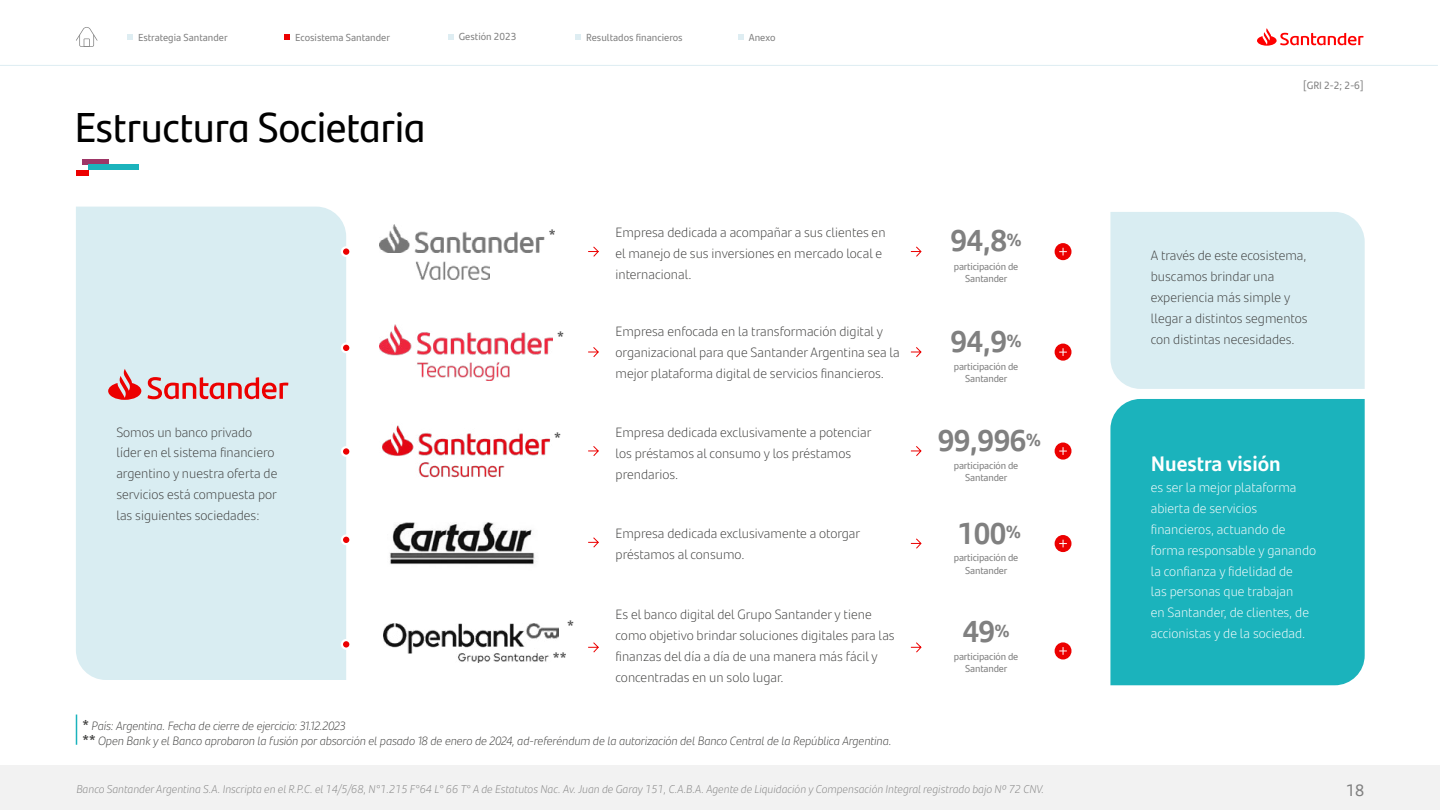
<style>
.page{position:relative;width:1440px;height:810px;background:#fff}
.page>*{position:absolute;margin:0;border:0;box-sizing:border-box;transform-origin:0 0}
.t1{font:41.92px "Santander Headline W05";color:#000}
.t2{font:700 30.08px "Santander Text W05";color:#808080}
.t3{font:700 21px "Santander Text W05";color:#fff}
.t4{font:16.5px "Santander Headline W05";color:#808080}
.t5{font:700 15px "Santander Text W05";color:#4d4d4d}
.t6{font:300 13.5px/20.9px "Santander Text W05";color:#3c3c3b}
.t7{font:300 13.5px/20.9px "Santander Text W05";color:#fff}
.t8{font:italic 300 12px/14.9px "Santander Text W05";letter-spacing:-.01em;color:#3c3c3b}
.t9{font:italic 300 11.25px "Santander Text W05";color:#808080}
.t10{font:10.5px "Santander Text W05";color:#808080}
.t11{font:10.2px "Santander Text W05";color:#808080}
.t12{font:10.05px/12.2px "Santander Text W05";letter-spacing:-.015em;color:#808080;text-align:center}
.s1{font-weight:700;font-style:normal;font-size:14.25px}
</style>
<div class="page">
<div style="left:0;top:765px;width:1440px;height:45px;background:#f2f2f2"></div>
<svg style="left:1257px;top:28px;width:106px;height:18px"></svg>
<svg style="left:76px;top:27px;width:22px;height:20px"></svg>
<svg style="left:127px;top:35px;width:6px;height:5px"></svg>
<svg style="left:448px;top:35px;width:5px;height:5px"></svg>
<svg style="left:576px;top:35px;width:5px;height:5px"></svg>
<svg style="left:738px;top:35px;width:6px;height:5px"></svg>
<hr style="left:0;top:65px;width:1438px;height:1px;background:#deedf2">
<div style="left:76px;top:207px;width:270px;height:473px;background:#d9edf2"></div>
<div style="left:1110px;top:212px;width:255px;height:177px;background:#d9edf2"></div>
<div style="left:1110px;top:399px;width:255px;height:286px;background:#1bb3bc"></div>
<svg style="left:108px;top:369px;width:180px;height:31px;background:#dea9ac"></svg>
<img style="left:383px;top:624px;width:175px;height:39px">
<svg style="left:588px;top:246px;width:11px;height:11px"></svg>
<svg style="left:910px;top:246px;width:12px;height:11px"></svg>
<svg style="left:588px;top:446px;width:11px;height:10px"></svg>
<svg style="left:588px;top:537px;width:11px;height:11px"></svg>
<svg style="left:910px;top:446px;width:12px;height:10px"></svg>
<svg style="left:910px;top:538px;width:12px;height:11px"></svg>
<svg style="left:588px;top:642px;width:11px;height:11px"></svg>
<svg style="left:910px;top:642px;width:12px;height:11px"></svg>
<svg style="left:588px;top:347px;width:11px;height:10px"></svg>
<svg style="left:910px;top:347px;width:12px;height:10px"></svg>
<img style="left:382px;top:425px;width:169px;height:53px">
<img style="left:379px;top:324px;width:174px;height:56px">
<img style="left:380px;top:224px;width:165px;height:29px">
<img style="left:415px;top:261px;width:75px;height:19px">
<svg style="left:285px;top:35px;width:5px;height:5px"></svg>
<div style="left:1055px;top:243px;width:17px;height:17px;background:#ec0000;border-radius:50%"></div>
<svg style="left:1059px;top:248px;width:8px;height:7px"></svg>
<div style="left:1055px;top:344px;width:17px;height:17px;background:#ec0000;border-radius:50%"></div>
<svg style="left:1059px;top:348px;width:8px;height:8px"></svg>
<div style="left:1055px;top:443px;width:17px;height:17px;background:#ec0000;border-radius:50%"></div>
<svg style="left:1059px;top:447px;width:8px;height:8px"></svg>
<div style="left:1055px;top:535px;width:17px;height:17px;background:#ec0000;border-radius:50%"></div>
<svg style="left:1059px;top:540px;width:8px;height:7px"></svg>
<div style="left:1055px;top:642px;width:17px;height:18px;background:#ec0000;border-radius:50%"></div>
<svg style="left:1059px;top:647px;width:8px;height:8px"></svg>
<div style="left:342px;top:247px;width:9px;height:9px;background:#ec0000;border-radius:50%"></div>
<div style="left:341px;top:246px;width:11px;height:11px;border:2px solid #fff;border-radius:50%"></div>
<svg style="left:342px;top:344px;width:9px;height:8px"></svg>
<div style="left:341px;top:342px;width:11px;height:11px;border:2px solid #fff;border-radius:50%"></div>
<div style="left:342px;top:447px;width:9px;height:9px;background:#ec0000;border-radius:50%"></div>
<div style="left:341px;top:446px;width:11px;height:11px;border:2px solid #fff;border-radius:50%"></div>
<div style="left:342px;top:536px;width:9px;height:8px;background:#ec0000;border-radius:50%"></div>
<div style="left:341px;top:534px;width:11px;height:11px;border:2px solid #fff;border-radius:50%"></div>
<div style="left:342px;top:640px;width:9px;height:9px;background:#ec0000;border-radius:50%"></div>
<div style="left:341px;top:639px;width:11px;height:11px;border:2px solid #fff;border-radius:50%"></div>
<hr style="left:76px;top:715px;width:1px;height:30px;background:#1bb3bc">
<div style="left:83px;top:159px;width:26px;height:6px;background:#9e3667"></div>
<div style="left:89px;top:165px;width:50px;height:5px;background:#1bb3bc"></div>
<div style="left:76px;top:170px;width:13px;height:6px;background:#ec0000"></div>
<img style="left:390px;top:522px;width:145px;height:43px">
<p class="t11" style="left:138px;top:30px;width:91px">Estrategia Santander</p>
<p class="t11" style="left:295px;top:30px;width:96px">Ecosistema Santander</p>
<p class="t11" style="left:459px;top:29px;width:59px">Gestión 2023</p>
<p class="t11" style="left:586px;top:30px;width:98px">Resultados financieros</p>
<p class="t11" style="left:749px;top:30px;width:28px">Anexo</p>
<h1 class="t1" style="left:75px;top:96px;width:352px">Estructura Societaria</h1>
<p class="t6" style="left:116px;top:421px;width:163px">Somos un banco privado líder en el sistema financiero argentino y nuestra oferta de servicios está compuesta por las siguientes sociedades:</p>
<p class="t5" style="left:549px;top:223px;width:8px">*</p>
<p class="t6" style="left:616px;top:222px;width:272px">Empresa dedicada a acompañar a sus clientes en el manejo de sus inversiones en mercado local e internacional.</p>
<h2 class="t2" style="left:951px;top:217px;width:73px">94,8<sup>%</sup></h2>
<p class="t12" style="left:954px;top:260px;width:66px">participación de<br>Santander</p>
<p class="t5" style="left:557px;top:325px;width:8px">*</p>
<p class="t6" style="left:616px;top:320px;width:286px">Empresa enfocada en la transformación digital y organizacional para que Santander Argentina sea la mejor plataforma digital de servicios financieros.</p>
<h2 class="t2" style="left:951px;top:318px;width:73px">94,9<sup>%</sup></h2>
<p class="t12" style="left:954px;top:360px;width:66px">participación de<br>Santander</p>
<p class="t5" style="left:554px;top:426px;width:8px">*</p>
<p class="t6" style="left:616px;top:422px;width:257px">Empresa dedicada exclusivamente a potenciar los préstamos al consumo y los préstamos prendarios.</p>
<h2 class="t2" style="left:938px;top:417px;width:105px">99,996<sup>%</sup></h2>
<p class="t12" style="left:954px;top:459px;width:66px">participación de<br>Santander</p>
<p class="t6" style="left:616px;top:522px;width:246px">Empresa dedicada exclusivamente a otorgar préstamos al consumo.</p>
<h2 class="t2" style="left:958px;top:510px;width:65px">100<sup>%</sup></h2>
<p class="t12" style="left:954px;top:551px;width:66px">participación de<br>Santander</p>
<p class="t6" style="left:616px;top:603px;width:281px">Es el banco digital del Grupo Santander y tiene como objetivo brindar soluciones digitales para las finanzas del día a día de una manera más fácil y concentradas en un solo lugar.</p>
<p class="t5" style="left:567px;top:614px;width:8px">*</p>
<h2 class="t2" style="left:962px;top:608px;width:49px">49<sup>%</sup></h2>
<p class="t5" style="left:553px;top:646px;width:15px">**</p>
<p class="t12" style="left:954px;top:650px;width:66px">participación de<br>Santander</p>
<p class="t8" style="left:83px;top:718px;width:810px"><span class="s1">*</span> País: Argentina. Fecha de cierre de ejercicio: 31.12.2023<br><span class="s1">**</span> Open Bank y el Banco aprobaron la fusión por absorción el pasado 18 de enero de 2024, ad-referéndum de la autorización del Banco Central de la República Argentina.</p>
<p class="t10" style="left:1303px;top:77px;width:62px">[GRI 2-2; 2-6]</p>
<p class="t6" style="left:1151px;top:244px;width:158px">A través de este ecosistema, buscamos brindar una experiencia más simple y llegar a distintos segmentos con distintas necesidades.</p>
<h3 class="t3" style="left:1151px;top:447px;width:131px">Nuestra visión</h3>
<p class="t7" style="left:1151px;top:476px;width:167px">es ser la mejor plataforma abierta de servicios financieros, actuando de forma responsable y ganando la confianza y fidelidad de<br>las personas que trabajan<br>en Santander, de clientes, de accionistas y de la sociedad.</p>
<p class="t9" style="left:76px;top:781px;width:969px">Banco Santander Argentina S.A. Inscripta en el R.P.C. el 14/5/68, N°1.215 F°64 L° 66 T° A de Estatutos Nac. Av. Juan de Garay 151, C.A.B.A. Agente de Liquidación y Compensación Integral registrado bajo Nº 72 CNV.</p>
<p class="t4" style="left:1346px;top:778px;width:20px">18</p>
</div>
